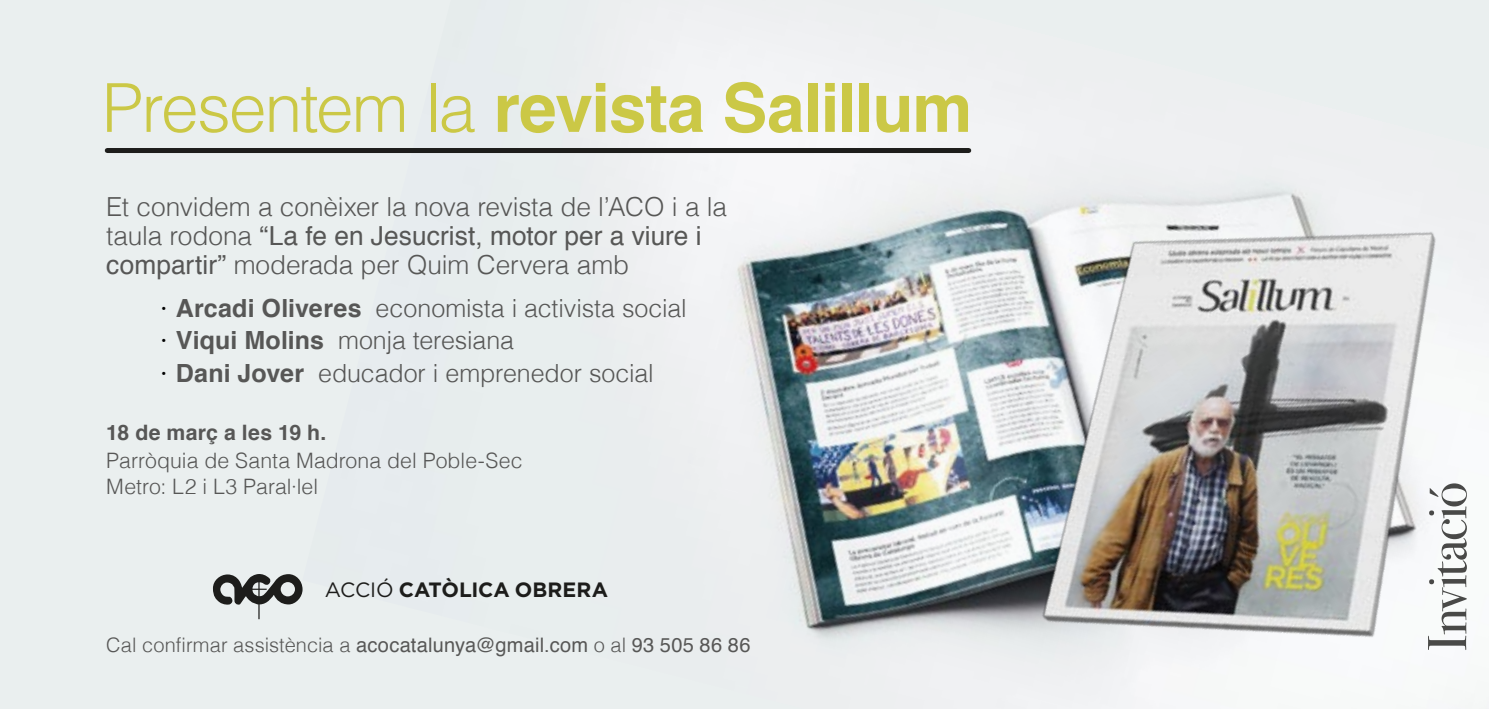
<style>
.page{position:relative;width:1489px;height:709px;background:#fff}
.page>*{position:absolute;margin:0;border:0;box-sizing:border-box;transform-origin:0 0}
.t1{font:700 67.5px "Helvetica";letter-spacing:-.02em;color:#cbc846}
.t2{font:55px "Bodoni Svty Two ITCTT";letter-spacing:-.03em;color:#1d1d1b}
.t3{font:300 26.25px/28.8px "Helvetica";letter-spacing:-.005em;color:#575756}
.t4{font:300 25px/32.5px "Helvetica";letter-spacing:-.005em;color:#575756}
.t5{font:300 21.25px/25.5px "Helvetica";color:#575756}
.t6{font:700 21.25px "Helvetica";letter-spacing:.015em;color:#575756}
.t7{font:700 20.75px "Gotham";letter-spacing:-.005em;color:#1d1d1b}
.t8{font:20px "Helvetica";letter-spacing:.015em;color:#575756}
.s1{font-weight:300}
.s2{font-weight:400}
.s3{font-weight:400;color:#000}
.s4{font-weight:700}
</style>
<div class="page">
<div style="left:0;top:0;width:1488px;height:709px;background:#eaefef"></div>
<img style="left:258px;top:86px;width:1230px;height:623px">
<svg style="left:213px;top:574px;width:89px;height:45px"></svg>
<div style="left:107px;top:148px;width:861px;height:5px;background:#1d1d1b"></div>
<h1 class="t1" style="left:102px;top:54px;width:871px"><span class="s1">Presentem la</span> revista Salillum</h1>
<p class="t3" style="left:106px;top:191px;width:622px">Et convidem a conèixer la nova revista de l’ACO i a la taula rodona <span class="s2">“La fe en Jesucrist, motor per a viure i compartir”</span> moderada per Quim Cervera amb</p>
<p class="t4" style="left:160px;top:289px;width:527px"><span class="s3">·</span> <span class="s4">Arcadi Oliveres</span> economista i activista social <span class="s3">·</span> <span class="s4">Viqui Molins</span> monja teresiana<br><span class="s3">·</span> <span class="s4">Dani Jover</span> educador i emprenedor social</p>
<p class="t6" style="left:106px;top:415px;width:221px">18 de març a les 19 h.</p>
<p class="t5" style="left:106px;top:446px;width:418px">Parròquia de Santa Madrona del Poble-Sec<br>Metro: L2 i L3 Paral·lel</p>
<p class="t7" style="left:325px;top:577px;width:285px"><span class="s2">ACCIÓ</span> CATÒLICA OBRERA</p>
<p class="t8" style="left:106px;top:629px;width:645px"><span class="s1">Cal confirmar assistència a</span> acocatalunya@gmail.com <span class="s1">o al</span> 93 505 86 86</p>
<h2 class="t2" style="left:1402px;top:651px;width:171px;rotate:-90deg">Invitació</h2>
</div>
